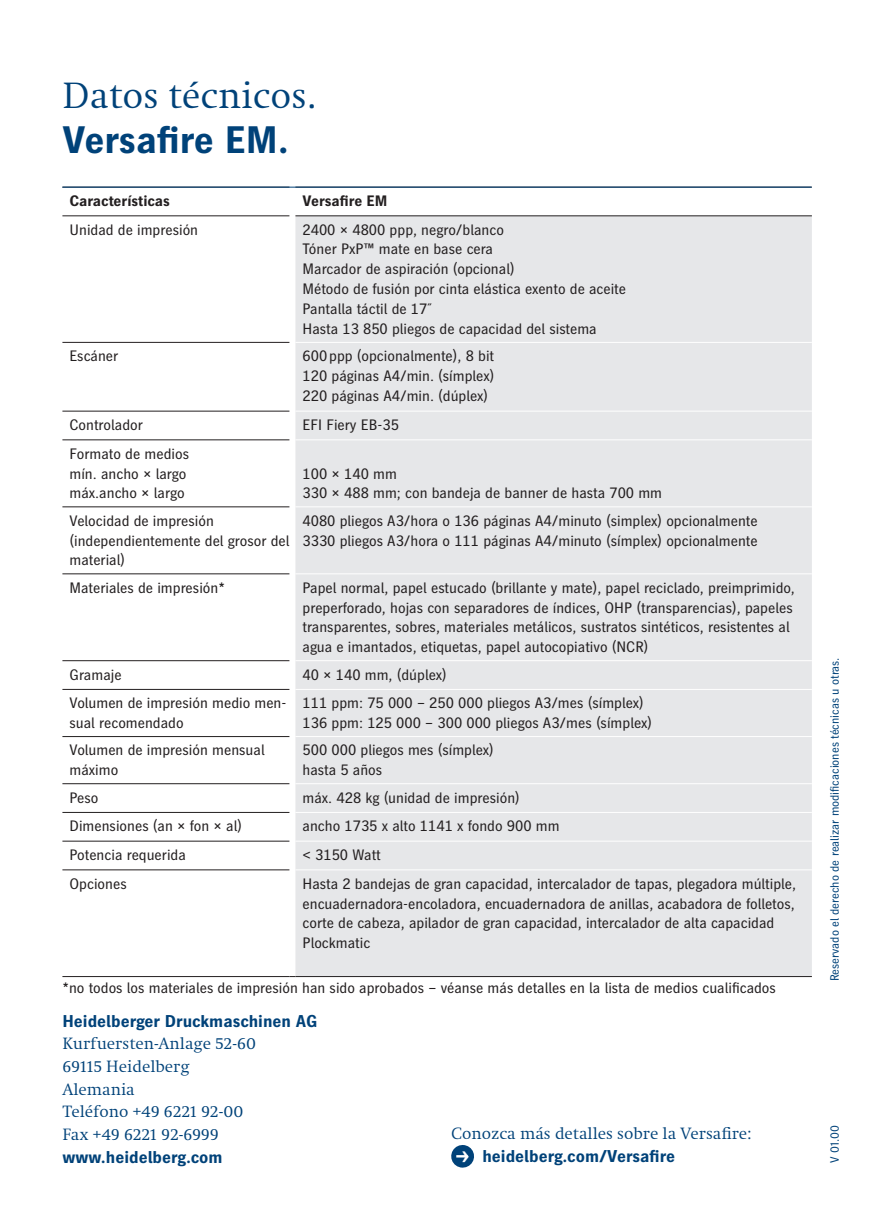
<style>
.page{position:relative;width:874px;height:1225px;background:#fff}
.page>*{position:absolute;margin:0;border:0;box-sizing:border-box;transform-origin:0 0}
.t1{font:38px "Heidelberg Antiqua ML";color:#004279}
.t2{font:700 38px "Heidelberg Gothic Ml";color:#004279}
.t3{font:17px/22.6px "Heidelberg Antiqua ML";color:#004279}
.t4{font:700 17px "Heidelberg Gothic Ml";color:#004279}
.t5{font:15px/19.8px "Heidelberg Gothic Ml";color:#231f20}
.t6{font:700 15px "Heidelberg Gothic Ml";color:#231f20}
.t7{font:12px "Heidelberg Gothic Ml";color:#004279}
.s1{font-weight:400;font-size:27.6px;color:#fff}
</style>
<div class="page">
<svg style="left:62px;top:186px;width:750px;height:2px"></svg>
<div style="left:295px;top:216px;width:516px;height:760px;background:#e6e7e9"></div>
<hr style="left:295px;top:439px;width:516px;height:1px;background:#fff">
<hr style="left:295px;top:506px;width:516px;height:1px;background:#fff">
<hr style="left:295px;top:573px;width:516px;height:1px;background:#fff">
<hr style="left:62px;top:976px;width:227px;height:1px;background:#231f20">
<hr style="left:295px;top:976px;width:516px;height:1px;background:#231f20">
<hr style="left:295px;top:187px;width:516px;height:1px;background:#231f20">
<hr style="left:295px;top:215px;width:516px;height:1px;background:#231f20">
<hr style="left:62px;top:573px;width:227px;height:1px;background:#231f20">
<hr style="left:295px;top:342px;width:516px;height:1px;background:#fff">
<hr style="left:295px;top:410px;width:516px;height:1px;background:#fff">
<hr style="left:295px;top:660px;width:516px;height:1px;background:#fff">
<hr style="left:295px;top:689px;width:516px;height:1px;background:#fff">
<hr style="left:295px;top:736px;width:516px;height:1px;background:#fff">
<hr style="left:295px;top:783px;width:516px;height:1px;background:#fff">
<hr style="left:295px;top:812px;width:516px;height:1px;background:#fff">
<hr style="left:295px;top:840px;width:516px;height:1px;background:#fff">
<hr style="left:62px;top:215px;width:227px;height:1px;background:#231f20">
<hr style="left:62px;top:342px;width:227px;height:1px;background:#231f20">
<hr style="left:62px;top:411px;width:227px;height:1px;background:#231f20">
<hr style="left:62px;top:439px;width:227px;height:1px;background:#231f20">
<hr style="left:62px;top:506px;width:227px;height:1px;background:#231f20">
<hr style="left:62px;top:660px;width:227px;height:1px;background:#231f20">
<hr style="left:62px;top:689px;width:227px;height:1px;background:#231f20">
<hr style="left:62px;top:736px;width:227px;height:1px;background:#231f20">
<hr style="left:62px;top:783px;width:227px;height:1px;background:#231f20">
<hr style="left:62px;top:812px;width:227px;height:1px;background:#231f20">
<hr style="left:62px;top:841px;width:227px;height:1px;background:#231f20">
<hr style="left:62px;top:187px;width:227px;height:1px;background:#231f20">
<hr style="left:62px;top:869px;width:227px;height:1px;background:#231f20">
<hr style="left:295px;top:869px;width:516px;height:1px;background:#fff">
<hr style="left:63px;top:187px;width:747px;height:1px;background:#004279">
<svg style="left:456px;top:1145px;width:18px;height:22px"></svg>
<h1 class="t1" style="left:62px;top:74px;width:256px">Datos técnicos.</h1>
<h1 class="t2" style="left:62px;top:119px;width:228px">Versafire EM.</h1>
<p class="t6" style="left:69px;top:192px;width:102px">Características</p>
<p class="t6" style="left:302px;top:192px;width:86px">Versafire EM</p>
<p class="t5" style="left:69px;top:220px;width:130px">Unidad de impresión</p>
<p class="t5" style="left:302px;top:220px;width:325px">2400 × 4800 ppp, negro/blanco<br>Tóner PxP™ mate en base cera<br>Marcador de aspiración (opcional)<br>Método de fusión por cinta elástica exento de aceite Pantalla táctil de 17˝<br>Hasta 13 850 pliegos de capacidad del sistema</p>
<p class="t5" style="left:69px;top:346px;width:50px">Escáner</p>
<p class="t5" style="left:302px;top:346px;width:193px;text-align:justify">600ppp (opcionalmente), 8 bit 120 páginas A4/min. (símplex)<br>220 páginas A4/min. (dúplex)</p>
<p class="t5" style="left:69px;top:415px;width:75px">Controlador</p>
<p class="t5" style="left:302px;top:415px;width:98px">EFI Fiery EB-35</p>
<p class="t5" style="left:69px;top:444px;width:121px">Formato de medios mín. ancho × largo máx.ancho × largo</p>
<p class="t5" style="left:302px;top:464px;width:361px">100 × 140 mm<br>330 × 488 mm; con bandeja de banner de hasta 700 mm</p>
<p class="t5" style="left:69px;top:511px;width:221px">Velocidad de impresión (independientemente del grosor del material)</p>
<p class="t5" style="left:302px;top:511px;width:456px">4080 pliegos A3/hora o 136 páginas A4/minuto (simplex) opcionalmente<br>3330 pliegos A3/hora o 111 páginas A4/minuto (símplex) opcionalmente</p>
<p class="t5" style="left:69px;top:578px;width:157px">Materiales de impresión*</p>
<p class="t5" style="left:302px;top:578px;width:493px">Papel normal, papel estucado (brillante y mate), papel reciclado, preimprimido, preperforado, hojas con separadores de índices, OHP (transparencias), papeles transparentes, sobres, materiales metálicos, sustratos sintéticos, resistentes al agua e imantados, etiquetas, papel autocopiativo (NCR)</p>
<p class="t5" style="left:69px;top:664px;width:54px">Gramaje</p>
<p class="t5" style="left:302px;top:664px;width:146px">40 × 140 mm, (dúplex)</p>
<p class="t5" style="left:69px;top:693px;width:218px">Volumen de impresión medio men&shy;sual recomendado</p>
<p class="t5" style="left:302px;top:693px;width:351px">111 ppm: 75 000 – 250 000 pliegos A3/mes (símplex)<br>136 ppm: 125 000 – 300 000 pliegos A3/mes (símplex)</p>
<p class="t5" style="left:69px;top:740px;width:196px">Volumen de impresión mensual máximo</p>
<p class="t5" style="left:302px;top:740px;width:193px">500 000 pliegos mes (símplex) hasta 5 años</p>
<p class="t5" style="left:69px;top:787px;width:31px">Peso</p>
<p class="t5" style="left:302px;top:787px;width:219px">máx. 428 kg (unidad de impresión)</p>
<p class="t5" style="left:69px;top:816px;width:174px">Dimensiones (an × fon × al)</p>
<p class="t5" style="left:302px;top:816px;width:258px">ancho 1735 x alto 1141 x fondo 900 mm</p>
<p class="t5" style="left:69px;top:845px;width:118px">Potencia requerida</p>
<p class="t5" style="left:302px;top:845px;width:80px">&lt; 3150 Watt</p>
<p class="t5" style="left:69px;top:874px;width:59px">Opciones</p>
<p class="t5" style="left:302px;top:874px;width:495px">Hasta 2 bandejas de gran capacidad, intercalador de tapas, plegadora múltiple, encuadernadora-encoladora, encuadernadora de anillas, acabadora de folletos, corte de cabeza, apilador de gran capacidad, intercalador de alta capacidad Plockmatic</p>
<p class="t5" style="left:62px;top:977px;width:714px">*no todos los materiales de impresión han sido aprobados – véanse más detalles en la lista de medios cualificados</p>
<p class="t4" style="left:62px;top:1011px;width:256px">Heidelberger Druckmaschinen AG</p>
<p class="t3" style="left:62px;top:1032px;width:195px">Kurfuersten-Anlage 52-60<br>69115 Heidelberg<br>Alemania<br>Teléfono +49 6221 92-00<br>Fax +49 6221 92-6999</p>
<p class="t4" style="left:62px;top:1147px;width:162px">www.heidelberg.com</p>
<p class="t3" style="left:451px;top:1122px;width:302px">Conozca más detalles sobre la Versafire:</p>
<p class="t4" style="left:460px;top:1146px;width:216px"><span class="s1">›</span> heidelberg.com/Versafire</p>
<p class="t7" style="left:827px;top:981px;width:326px;rotate:-90deg">Reservado el derecho de realizar modificaciones técnicas u otras.</p>
<p class="t7" style="left:827px;top:1162px;width:39px;rotate:-90deg">V 01.00</p>
</div>
